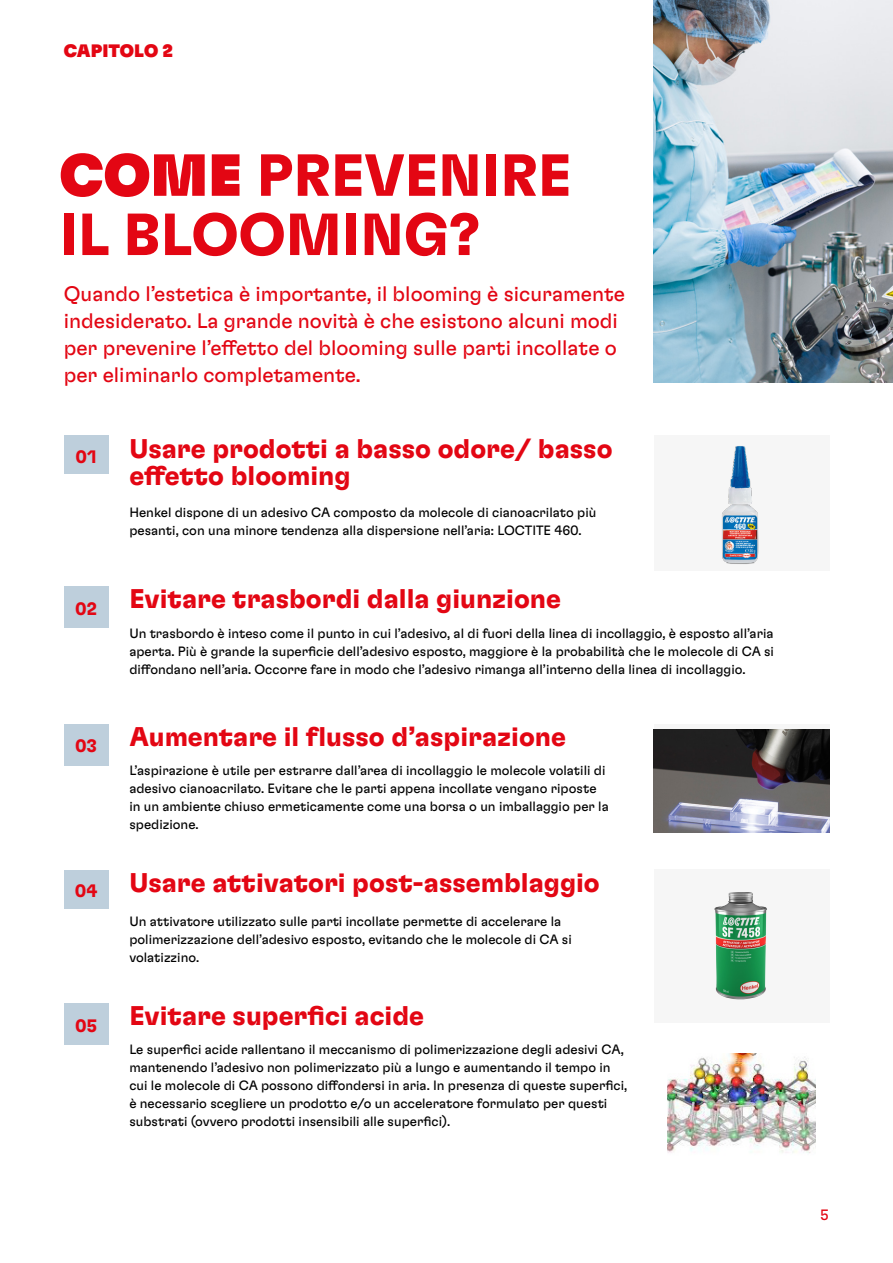
<style>
.page{position:relative;width:893px;height:1263px;background:#fff}
.page>*{position:absolute;margin:0;border:0;box-sizing:border-box;transform-origin:0 0}
.t1{font:700 59.25px/59.2px "Henkel GT Flexa";color:#e30613}
.t2{font:700 27px/27px "Henkel GT Flexa";color:#e30613}
.t3{font:21px/27px "Henkel GT Flexa";color:#e30613}
.t4{font:700 18px "Henkel GT Flexa";color:#e30613}
.t5{font:18px "Henkel GT Flexa Bl";color:#e30613}
.t6{font:15px "Henkel GT Flexa";color:#e30613}
.t7{font:13.5px/18px "Henkel GT Flexa";color:#000}
.s1{font-family:"Henkel GT Flexa Bl";font-weight:400}
</style>
<div class="page">
<img style="left:654px;top:0;width:239px;height:382px">
<div style="left:64px;top:435px;width:44px;height:39px;background:#becfdc"></div>
<div style="left:654px;top:436px;width:175px;height:135px;background:#f6f6f6"></div>
<img style="left:722px;top:446px;width:37px;height:118px">
<div style="left:64px;top:587px;width:44px;height:41px;background:#becfdc"></div>
<div style="left:64px;top:724px;width:44px;height:42px;background:#becfdc"></div>
<div style="left:654px;top:724px;width:175px;height:108px;background:linear-gradient(to right,#f6f6f6,#f6f6f6)"></div>
<img style="left:654px;top:730px;width:175px;height:102px">
<div style="left:64px;top:1003px;width:44px;height:42px;background:#becfdc"></div>
<div style="left:654px;top:870px;width:175px;height:153px;background:#f6f6f6"></div>
<img style="left:714px;top:892px;width:53px;height:108px">
<img style="left:668px;top:1054px;width:147px;height:99px">
<div style="left:64px;top:870px;width:44px;height:39px;background:#becfdc"></div>
<h3 class="t5" style="left:64px;top:39px;width:111px">CAPITOLO 2</h3>
<h1 class="t1" style="left:60px;top:144px;width:513px"><span class="s1">COME</span> PREVENIRE<br>IL BLOOMING?</h1>
<h3 class="t3" style="left:64px;top:280px;width:563px">Quando l’estetica è importante, il blooming è sicuramente indesiderato. La grande novità è che esistono alcuni modi per prevenire l’effetto del blooming sulle parti incollate o per eliminarlo completamente.</h3>
<h3 class="t4" style="left:75px;top:446px;width:23px">01</h3>
<h3 class="t4" style="left:75px;top:597px;width:23px">02</h3>
<h3 class="t4" style="left:75px;top:734px;width:23px">03</h3>
<h3 class="t4" style="left:75px;top:879px;width:24px">04</h3>
<h3 class="t4" style="left:75px;top:1014px;width:23px">05</h3>
<h2 class="t2" style="left:129px;top:434px;width:485px">Usare prodotti a basso odore/ basso effetto blooming</h2>
<p class="t7" style="left:129px;top:503px;width:469px">Henkel dispone di un adesivo CA composto da molecole di cianoacrilato più pesanti, con una minore tendenza alla dispersione nell’aria: LOCTITE 460.</p>
<h2 class="t2" style="left:129px;top:584px;width:433px">Evitare trasbordi dalla giunzione</h2>
<p class="t7" style="left:129px;top:623px;width:646px;text-align:justify">Un trasbordo è inteso come il punto in cui l’adesivo, al di fuori della linea di incollaggio, è esposto all’aria aperta. Più è grande la superficie dell’adesivo esposto, maggiore è la probabilità che le molecole di CA si diffondano nell’aria. Occorre fare in modo che l’adesivo rimanga all’interno della linea di incollaggio.</p>
<h2 class="t2" style="left:129px;top:722px;width:438px">Aumentare il flusso d’aspirazione</h2>
<p class="t7" style="left:129px;top:760px;width:481px">L’aspirazione è utile per estrarre dall’area di incollaggio le molecole volatili di adesivo cianoacrilato. Evitare che le parti appena incollate vengano riposte in un ambiente chiuso ermeticamente come una borsa o un imballaggio per la spedizione.</p>
<h2 class="t2" style="left:129px;top:869px;width:472px">Usare attivatori post-assemblaggio</h2>
<p class="t7" style="left:129px;top:911px;width:444px">Un attivatore utilizzato sulle parti incollate permette di accelerare la polimerizzazione dell’adesivo esposto, evitando che le molecole di CA si volatizzino.</p>
<h2 class="t2" style="left:129px;top:1001px;width:296px">Evitare superfici acide</h2>
<p class="t7" style="left:129px;top:1040px;width:499px">Le superfici acide rallentano il meccanismo di polimerizzazione degli adesivi CA, mantenendo l’adesivo non polimerizzato più a lungo e aumentando il tempo in cui le molecole di CA possono diffondersi in aria. In presenza di queste superfici, è necessario scegliere un prodotto e/o un acceleratore formulato per questi substrati (ovvero prodotti insensibili alle superfici).</p>
<p class="t6" style="left:820px;top:1206px;width:11px">5</p>
</div>
